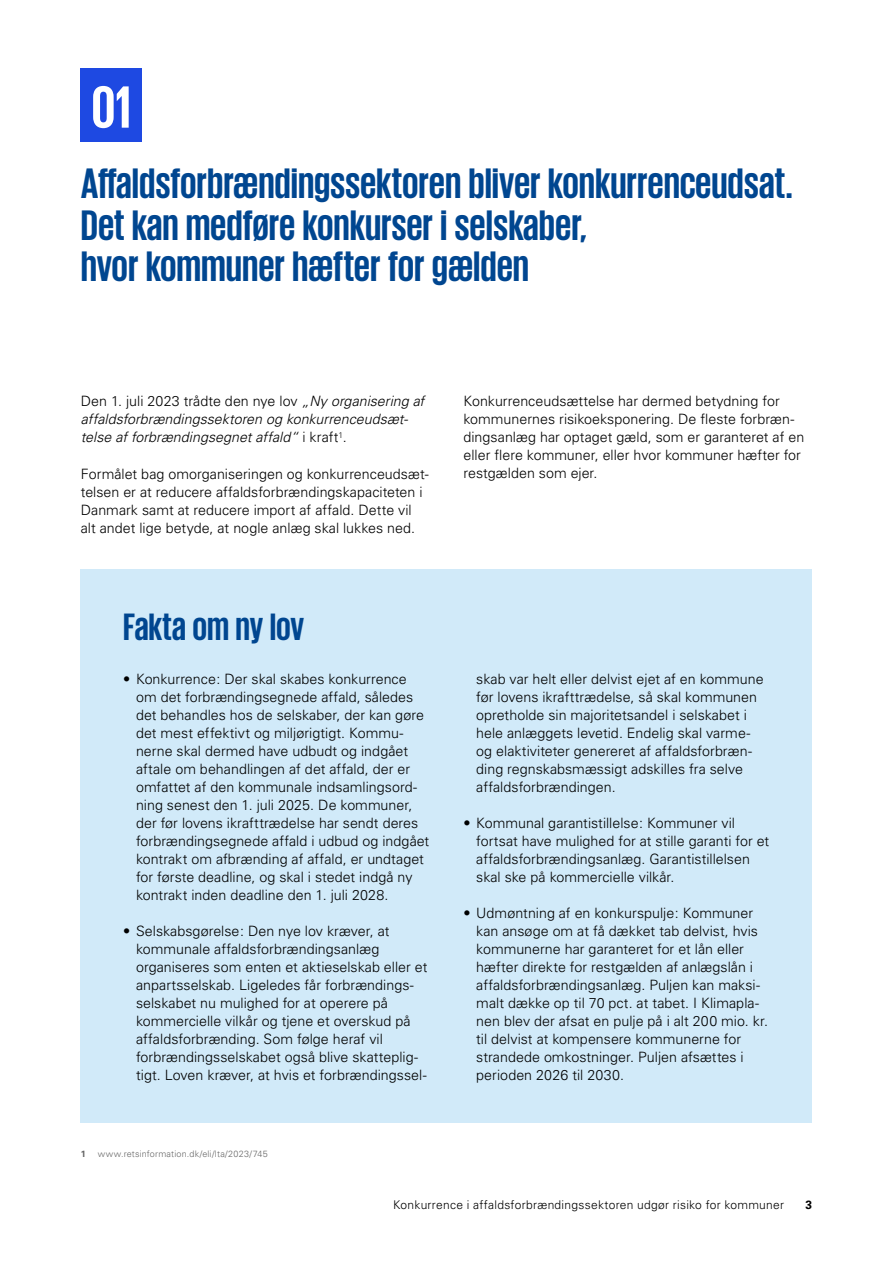
<style>
.page{position:relative;width:893px;height:1263px;background:#fff}
.page>*{position:absolute;margin:0;border:0;box-sizing:border-box;transform-origin:0 0}
.t1{font:700 60.9px "KPMG";color:#fff}
.t2{font:700 43.65px/41.5px "KPMG";color:#004690}
.t3{font:700 39px "KPMG";letter-spacing:-.005em;color:#004690}
.t4{font:300 14.25px/18px "Universfor KPMG";color:#000}
.t5{font:italic 300 14.25px/18px "Universfor KPMG";color:#000}
.t6{font:300 12px "Universfor KPMG";letter-spacing:.025em;color:#000}
.t7{font:700 12px "Universfor KPMG";color:#000}
.t8{font:300 9px "Universfor KPMG";letter-spacing:.02em;color:#666}
.t9{font:700 9px "Universfor KPMG";color:#666}
.s1{font-style:normal}
</style>
<div class="page">
<div style="left:81px;top:68px;width:61px;height:74px;background:#1e49e2"></div>
<div style="left:81px;top:569px;width:731px;height:553px;background:#d1eaf9"></div>
<h1 class="t1" style="left:91px;top:76px;width:41px">01</h1>
<h2 class="t2" style="left:81px;top:161px;width:714px">Affaldsforbrændingssektoren bliver konkurrenceudsat.<br>Det kan medføre konkurser i selskaber,<br>hvor kommuner hæfter for gælden</h2>
<p class="t5" style="left:81px;top:392px;width:345px"><span class="s1">Den 1. juli 2023 trådte den nye lov</span> „Ny organisering af affaldsforbrændingssektoren og konkurrenceudsæt&shy;telse af forbrændingsegnet affald“ <span class="s1">i kraft</span><sup>1</sup><span class="s1">.</span></p>
<p class="t4" style="left:81px;top:465px;width:349px">Formålet bag omorganiseringen og konkurrenceudsæt&shy;telsen er at reducere affaldsforbrændingskapaciteten i Danmark samt at reducere import af affald. Dette vil alt andet lige betyde, at nogle anlæg skal lukkes ned.</p>
<h3 class="t3" style="left:123px;top:607px;width:182px">Fakta om ny lov</h3>
<p class="t4" style="left:136px;top:670px;width:295px;text-indent:-13px">• Konkurrence: Der skal skabes konkurrence om det forbrændingsegnede affald, således det behandles hos de selskaber, der kan gøre det mest effektivt og miljørigtigt. Kommu&shy;nerne skal dermed have udbudt og indgået aftale om behandlingen af det affald, der er omfattet af den kommunale indsamlingsord&shy;ning senest den 1. juli 2025. De kommuner, der før lovens ikrafttrædelse har sendt deres forbrændingsegnede affald i udbud og indgået kontrakt om afbrænding af affald, er undtaget for første deadline, og skal i stedet indgå ny kontrakt inden deadline den 1. juli 2028.</p>
<p class="t4" style="left:136px;top:922px;width:293px;text-indent:-13px">• Selskabsgørelse: Den nye lov kræver, at kommunale affaldsforbrændingsanlæg organiseres som enten et aktieselskab eller et anpartsselskab. Ligeledes får forbrændings&shy;selskabet nu mulighed for at operere på kommercielle vilkår og tjene et overskud på affaldsforbrænding. Som følge heraf vil forbrændingsselskabet også blive skatteplig&shy;tigt. Loven kræver, at hvis et forbrændingssel-</p>
<p class="t9" style="left:81px;top:1148px;width:7px">1</p>
<p class="t8" style="left:98px;top:1148px;width:172px">www.retsinformation.dk/eli/lta/2023/745</p>
<p class="t4" style="left:463px;top:392px;width:342px">Konkurrenceudsættelse har dermed betydning for kommunernes risikoeksponering. De fleste forbræn&shy;dingsanlæg har optaget gæld, som er garanteret af en eller flere kommuner, eller hvor kommuner hæfter for restgælden som ejer.</p>
<p class="t4" style="left:476px;top:670px;width:289px">skab var helt eller delvist ejet af en kommune før lovens ikrafttrædelse, så skal kommunen opretholde sin majoritetsandel i selskabet i hele anlæggets levetid. Endelig skal varme&shy;og elaktiviteter genereret af affaldsforbræn&shy;ding regnskabsmæssigt adskilles fra selve affaldsforbrændingen.</p>
<p class="t4" style="left:476px;top:814px;width:295px;text-indent:-13px">• Kommunal garantistillelse: Kommuner vil fortsat have mulighed for at stille garanti for et affaldsforbrændingsanlæg. Garantistillelsen skal ske på kommercielle vilkår.</p>
<p class="t4" style="left:476px;top:904px;width:293px;text-indent:-13px">• Udmøntning af en konkurspulje: Kommuner kan ansøge om at få dækket tab delvist, hvis kommunerne har garanteret for et lån eller hæfter direkte for restgælden af anlægslån i affaldsforbrændingsanlæg. Puljen kan maksi&shy;malt dække op til 70 pct. at tabet. I Klimapla&shy;nen blev der afsat en pulje på i alt 200 mio. kr. til delvist at kompensere kommunerne for strandede omkostninger. Puljen afsættes i perioden 2026 til 2030.</p>
<p class="t6" style="left:393px;top:1197px;width:392px">Konkurrence i affaldsforbrændingssektoren udgør risiko for kommuner</p>
<p class="t7" style="left:805px;top:1197px;width:8px">3</p>
</div>
